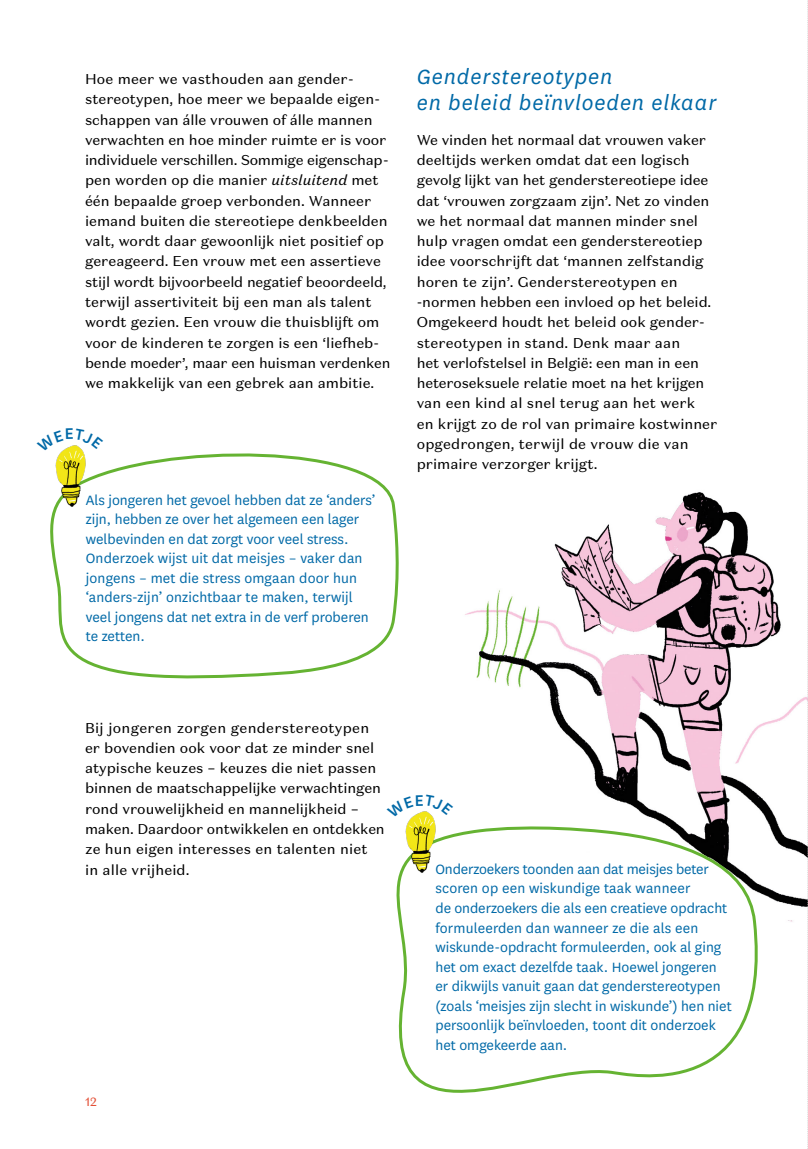
<style>
.page{position:relative;width:808px;height:1149px;background:#fff}
.page>*{position:absolute;margin:0;border:0;box-sizing:border-box;transform-origin:0 0}
.t1{font:italic 24px/25.5px "National";letter-spacing:.04em;color:#0069a7}
.t2{font:15.75px/19.5px "National";color:#0069a7}
.t3{font:14.25px/20.2px "Domaine Sans Text";color:#000}
.t4{font:12px "Domaine Sans Text";color:#e34f36}
.s1{font-style:italic}
</style>
<div class="page">
<img style="left:465px;top:492px;width:342px;height:430px">
<svg style="left:396px;top:824px;width:381px;height:269px"></svg>
<svg style="left:50px;top:453px;width:349px;height:226px"></svg>
<img style="left:54px;top:451px;width:36px;height:58px">
<img style="left:404px;top:817px;width:35px;height:58px">
<svg style="left:807px;top:0;width:1px;height:1147px"></svg>
<svg style="left:62px;top:445px;width:21px;height:6px"></svg>
<svg style="left:412px;top:811px;width:21px;height:6px"></svg>
<p class="t3" style="left:85px;top:69px;width:307px">Hoe meer we vasthouden aan gender&shy;stereotypen, hoe meer we bepaalde eigen&shy;schappen van álle vrouwen of álle mannen verwachten en hoe minder ruimte er is voor individuele verschillen. Sommige eigenschap&shy;pen worden op die manier <span class="s1">uitsluitend</span> met één bepaalde groep verbonden. Wanneer iemand buiten die stereotiepe denkbeelden valt, wordt daar gewoonlijk niet positief op gereageerd. Een vrouw met een assertieve stijl wordt bijvoorbeeld negatief beoordeeld, terwijl assertiviteit bij een man als talent wordt gezien. Een vrouw die thuisblijft om voor de kinderen te zorgen is een ‘liefheb&shy;bende moeder’, maar een huisman verdenken we makkelijk van een gebrek aan ambitie.</p>
<p class="t2" style="left:86px;top:489px;width:291px">Als jongeren het gevoel hebben dat ze ‘anders’ zijn, hebben ze over het algemeen een lager welbevinden en dat zorgt voor veel stress.<br>Onderzoek wijst uit dat meisjes – vaker dan jongens – met die stress omgaan door hun ‘anders-zijn’ onzichtbaar te maken, terwijl veel jongens dat net extra in de verf proberen te zetten.</p>
<h1 class="t1" style="left:417px;top:63px;width:301px">Genderstereotypen<br>en beleid beïnvloeden elkaar</h1>
<p class="t3" style="left:417px;top:130px;width:302px">We vinden het normaal dat vrouwen vaker deeltijds werken omdat dat een logisch gevolg lijkt van het genderstereotiepe idee dat ‘vrouwen zorgzaam zijn’. Net zo vinden we het normaal dat mannen minder snel hulp vragen omdat een genderstereotiep idee voorschrijft dat ‘mannen zelfstandig horen te zijn’. Genderstereotypen en -normen hebben een invloed op het beleid.<br>Omgekeerd houdt het beleid ook gender&shy;stereotypen in stand. Denk maar aan<br>het verlofstelsel in België: een man in een heteroseksuele relatie moet na het krijgen van een kind al snel terug aan het werk<br>en krijgt zo de rol van primaire kostwinner opgedrongen, terwijl de vrouw die van primaire verzorger krijgt.</p>
<p class="t3" style="left:85px;top:717px;width:301px">Bij jongeren zorgen genderstereotypen er bovendien ook voor dat ze minder snel atypische keuzes – keuzes die niet passen binnen de maatschappelijke verwachtingen rond vrouwelijkheid en mannelijkheid – maken. Daardoor ontwikkelen en ontdekken ze hun eigen interesses en talenten niet<br>in alle vrijheid.</p>
<p class="t4" style="left:85px;top:1094px;width:14px">12</p>
<p class="t2" style="left:435px;top:858px;width:298px">Onderzoekers toonden aan dat meisjes beter scoren op een wiskundige taak wanneer<br>de onderzoekers die als een creatieve opdracht formuleerden dan wanneer ze die als een wiskunde-opdracht formuleerden, ook al ging het om exact dezelfde taak. Hoewel jongeren er dikwijls vanuit gaan dat genderstereotypen (zoals ‘meisjes zijn slecht in wiskunde’) hen niet persoonlijk beïnvloeden, toont dit onderzoek het omgekeerde aan.</p>
</div>
